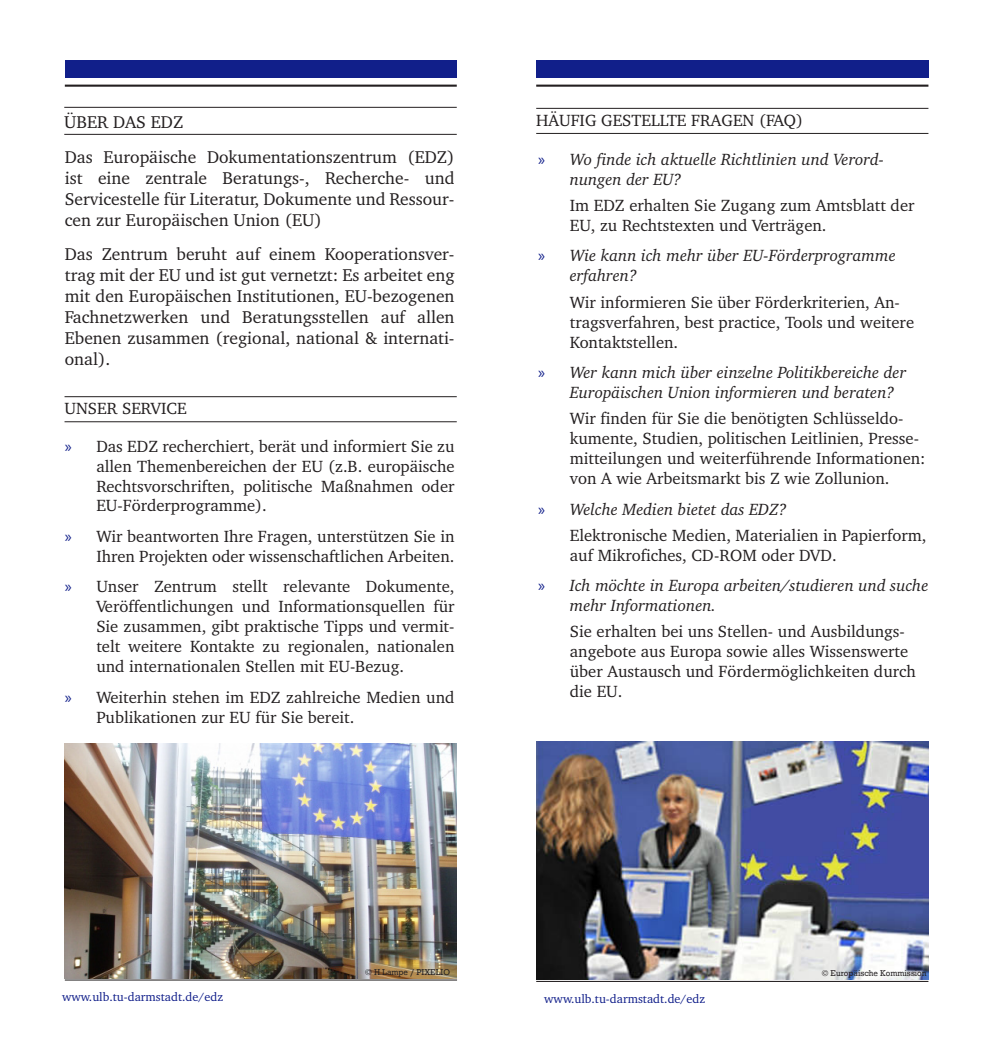
<style>
.page{position:relative;width:993px;height:1042px;background:#fff}
.page>*{position:absolute;margin:0;border:0;box-sizing:border-box;transform-origin:0 0}
.t1{font:17.5px/21px "Charter";color:#231f20;text-align:justify}
.t2{font:16.62px/19.9px "Charter";color:#231f20}
.t3{font:italic 16.62px/19.9px "Charter";color:#231f20}
.t4{font:12.25px "Charter";color:#111f8a}
.t5{font:8.75px "Stafford";color:#231f20}
.s1{font-family:"Myriad Pro";color:#111f8a}
.s2{font-family:"Myriad Pro";font-style:normal;color:#111f8a}
.s3{font-style:italic}
</style>
<div class="page">
<div style="left:65px;top:60px;width:391px;height:17px;background:#111f8a"></div>
<hr style="left:65px;top:85px;width:391px;height:2px;background:#231f20">
<hr style="left:64px;top:107px;width:392px;height:1px;background:#231f20">
<hr style="left:64px;top:134px;width:392px;height:1px;background:#231f20">
<hr style="left:64px;top:396px;width:392px;height:1px;background:#231f20">
<hr style="left:64px;top:421px;width:392px;height:1px;background:#231f20">
<div style="left:536px;top:60px;width:392px;height:17px;background:#111f8a"></div>
<hr style="left:536px;top:85px;width:392px;height:2px;background:#231f20">
<hr style="left:65px;top:979px;width:392px;height:1px;background:#231f20">
<hr style="left:536px;top:981px;width:392px;height:1px;background:#231f20">
<hr style="left:536px;top:108px;width:392px;height:1px;background:#231f20">
<hr style="left:536px;top:133px;width:392px;height:1px;background:#231f20">
<img style="left:64px;top:743px;width:392px;height:236px">
<img style="left:536px;top:742px;width:392px;height:238px">
<p class="t1" style="left:64px;top:111px;width:120px">ÜBER DAS EDZ</p>
<p class="t1" style="left:65px;top:147px;width:391px">Das Europäische Dokumentationszentrum (EDZ) ist eine zentrale Beratungs-, Recherche- und Servicestelle für Literatur, Dokumente und Ressour&shy;cen zur Europäischen Union (EU)</p>
<p class="t1" style="left:65px;top:243px;width:391px">Das Zentrum beruht auf einem Kooperationsver&shy;trag mit der EU und ist gut vernetzt: Es arbeitet eng mit den Europäischen Institutionen, EU-bezogenen Fachnetzwerken und Beratungsstellen auf allen Ebenen zusammen (regional, national &amp; internati&shy;onal).</p>
<p class="t2" style="left:64px;top:398px;width:123px">UNSER SERVICE</p>
<p class="t2" style="left:96px;top:435px;width:359px;text-align:justify;text-indent:-32px"><span class="s1">»</span> Das EDZ recherchiert, berät und informiert Sie zu allen Themenbereichen der EU (z.B. europäische Rechtsvorschriften, politische Maßnahmen oder EU-Förderprogramme).</p>
<p class="t2" style="left:65px;top:526px;width:391px;text-align:right"><span class="s1">»</span> Wir beantworten Ihre Fragen, unterstützen Sie in<br>Ihren Projekten oder wissenschaftlichen Arbeiten.</p>
<p class="t2" style="left:96px;top:576px;width:359px;text-align:justify;text-indent:-32px"><span class="s1">»</span> Unser Zentrum stellt relevante Dokumente, Veröffentlichungen und Informationsquellen für Sie zusammen, gibt praktische Tipps und vermit&shy;telt weitere Kontakte zu regionalen, nationalen und internationalen Stellen mit EU-Bezug.</p>
<p class="t2" style="left:96px;top:686px;width:359px;text-indent:-32px"><span class="s1">»</span> Weiterhin stehen im EDZ zahlreiche Medien und<br>Publikationen zur EU für Sie bereit.</p>
<p class="t2" style="left:536px;top:110px;width:268px">HÄUFIG GESTELLTE FRAGEN (FAQ)</p>
<p class="t3" style="left:569px;top:149px;width:316px;text-indent:-32px"><span class="s2">»</span> Wo finde ich aktuelle Richtlinien und Verord&shy;nungen der EU?</p>
<p class="t2" style="left:569px;top:195px;width:346px">Im EDZ erhalten Sie Zugang zum Amtsblatt der<br>EU, zu Rechtstexten und Verträgen.</p>
<p class="t3" style="left:569px;top:245px;width:327px;text-indent:-32px"><span class="s2">»</span> Wie kann ich mehr über EU-Förderprogramme erfahren?</p>
<p class="t2" style="left:569px;top:292px;width:346px">Wir informieren Sie über Förderkriterien, An&shy;tragsverfahren, best practice, Tools und weitere<br>Kontaktstellen.</p>
<p class="t3" style="left:569px;top:362px;width:338px;text-indent:-32px"><span class="s2">»</span> Wer kann mich über einzelne Politikbereiche der<br>Europäischen Union informieren und beraten?</p>
<p class="t2" style="left:569px;top:408px;width:357px">Wir finden für Sie die benötigten Schlüsseldo&shy;kumente, Studien, politischen Leitlinien, Presse&shy;mitteilungen und weiterführende Informationen: von A wie Arbeitsmarkt bis Z wie Zollunion.</p>
<p class="t2" style="left:569px;top:495px;width:358px;line-height:26.2px;text-indent:-32px"><span class="s1">»</span> <span class="s3">Welche Medien bietet das EDZ?<br></span>Elektronische Medien, Materialien in Papierform,</p>
<p class="t2" style="left:569px;top:545px;width:268px">auf Mikrofiches, CD-ROM oder DVD.</p>
<p class="t3" style="left:569px;top:575px;width:360px;text-indent:-32px"><span class="s2">»</span> Ich möchte in Europa arbeiten/studieren und suche mehr Informationen.</p>
<p class="t2" style="left:569px;top:621px;width:347px">Sie erhalten bei uns Stellen- und Ausbildungs&shy;angebote aus Europa sowie alles Wissenswerte über Austausch und Fördermöglichkeiten durch die EU.</p>
<p class="t4" style="left:62px;top:989px;width:162px">www.ulb.tu-darmstadt.de/edz</p>
<p class="t5" style="left:365px;top:967px;width:86px">© H.Lampe / PIXELIO</p>
<p class="t5" style="left:821px;top:969px;width:106px">© Europäische Kommission</p>
<p class="t4" style="left:544px;top:991px;width:162px">www.ulb.tu-darmstadt.de/edz</p>
</div>
